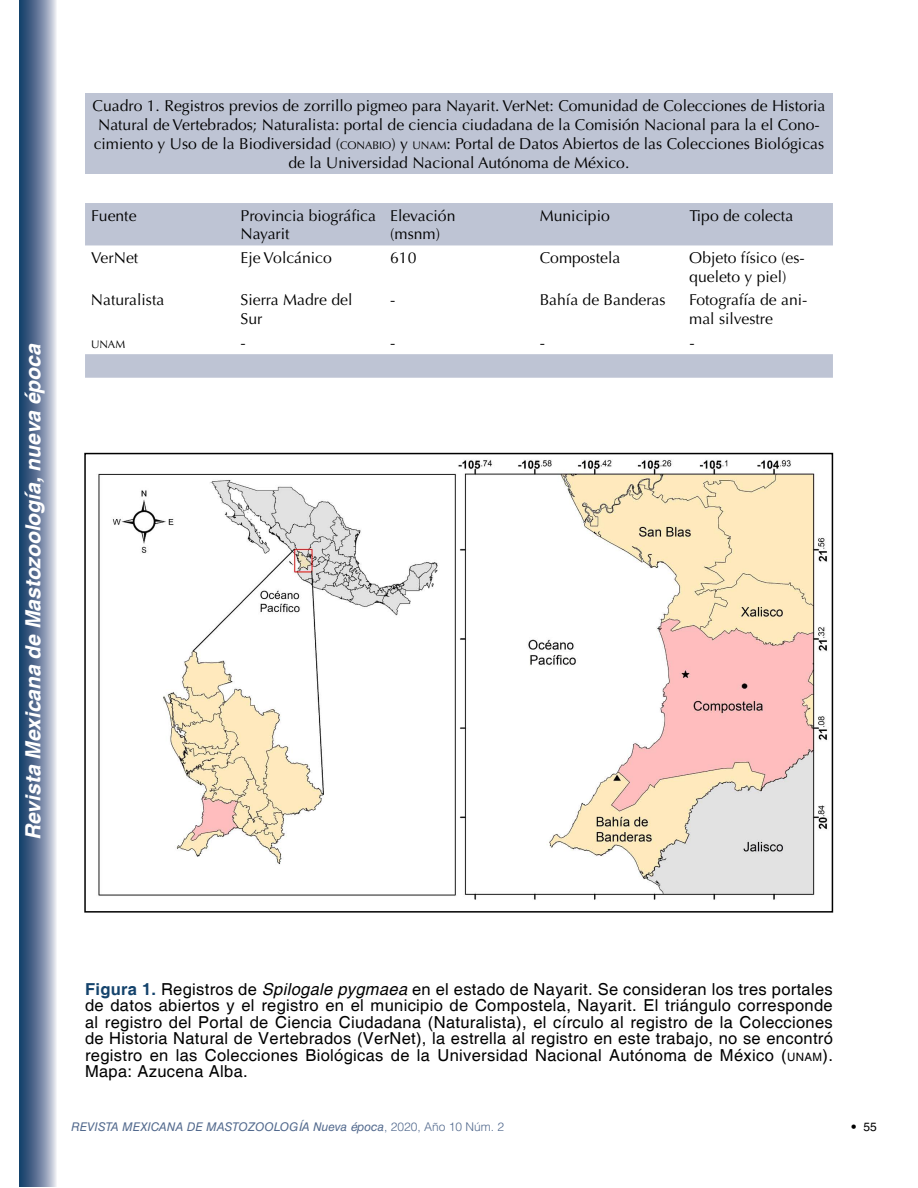
<style>
.page{position:relative;width:918px;height:1188px;background:#fff}
.page>*{position:absolute;margin:0;border:0;box-sizing:border-box;transform-origin:0 0}
.t1{font:italic 700 21px "Helvetica";color:#fff}
.t2{font:16.5px/16.5px "Helvetica";letter-spacing:.02em;color:#000;text-align:justify}
.t3{font:15.75px/18.9px "Optima LT Std";color:#000}
.t4{font:italic 12px "Helvetica LT Std";color:#52698d}
.t5{font:12px "Helvetica LT Std";color:#000}
.t6{font:10.95px "Optima LT Std";color:#000}
.s1{font-size:10.95px}
.s2{font-weight:700;color:#14436c}
.s3{font-style:italic}
.s4{font-size:11.55px}
.s5{font-weight:300;font-style:normal}
.s6{font-weight:300}
</style>
<div class="page">
<svg style="left:20px;top:0;width:36px;height:1186px;background:#6b809e"></svg>
<img style="left:98px;top:459px;width:730px;height:441px">
<div style="left:85px;top:94px;width:748px;height:80px;background:#bec4d4"></div>
<svg style="left:85px;top:203px;width:748px;height:175px"></svg>
<div style="left:84px;top:453px;width:749px;height:460px;border:2px solid #000"></div>
<h1 class="t1" style="left:20px;top:840px;width:498px;rotate:-90deg">Revista Mexicana de Mastozoología, nueva época</h1>
<p class="t3" style="left:93px;top:97px;width:734px;text-align:center">Cuadro 1. Registros previos de zorrillo pigmeo para Nayarit. VerNet: Comunidad de Colecciones de Historia Natural de Vertebrados; Naturalista: portal de ciencia ciudadana de la Comisión Nacional para la el Cono&shy;cimiento y Uso de la Biodiversidad (<span class="s1">CONABIO</span>) y <span class="s1">UNAM</span>: Portal de Datos Abiertos de las Colecciones Biológicas de la Universidad Nacional Autónoma de México.</p>
<p class="t3" style="left:91px;top:206px;width:47px">Fuente</p>
<p class="t3" style="left:241px;top:206px;width:137px">Provincia biográfica<br>Nayarit</p>
<p class="t3" style="left:390px;top:206px;width:67px">Elevación (msnm)</p>
<p class="t3" style="left:540px;top:206px;width:72px">Municipio</p>
<p class="t3" style="left:689px;top:206px;width:105px">Tipo de colecta</p>
<p class="t3" style="left:91px;top:248px;width:49px">VerNet</p>
<p class="t3" style="left:241px;top:248px;width:93px">Eje Volcánico</p>
<p class="t3" style="left:390px;top:248px;width:28px">610</p>
<p class="t3" style="left:540px;top:248px;width:82px">Compostela</p>
<p class="t3" style="left:689px;top:248px;width:117px">Objeto físico (es&shy;queleto y piel)</p>
<p class="t3" style="left:91px;top:291px;width:75px">Naturalista</p>
<p class="t3" style="left:241px;top:291px;width:113px">Sierra Madre del<br>Sur</p>
<p class="t3" style="left:390px;top:291px;width:7px">-</p>
<p class="t3" style="left:540px;top:291px;width:127px">Bahía de Banderas</p>
<p class="t3" style="left:689px;top:291px;width:120px">Fotografía de ani&shy;mal silvestre</p>
<p class="t6" style="left:91px;top:338px;width:36px">UNAM</p>
<p class="t3" style="left:241px;top:333px;width:7px">-</p>
<p class="t3" style="left:390px;top:333px;width:7px">-</p>
<p class="t3" style="left:540px;top:333px;width:7px">-</p>
<p class="t3" style="left:689px;top:333px;width:7px">-</p>
<p class="t2" style="left:85px;top:981px;width:749px"><span class="s2">Figura 1.</span> Registros de <span class="s3">Spilogale pygmaea</span> en el estado de Nayarit. Se consideran los tres portales de datos abiertos y el registro en el municipio de Compostela, Nayarit. El triángulo corresponde al registro del Portal de Ciencia Ciudadana (Naturalista), el círculo al registro de la Colecciones de Historia Natural de Vertebrados (VerNet), la estrella al registro en este trabajo, no se encontró registro en las Colecciones Biológicas de la Universidad Nacional Autónoma de México (<span class="s4">UNAM</span>).<br>Mapa: Azucena Alba.</p>
<p class="t4" style="left:71px;top:1120px;width:435px">REVISTA MEXICANA DE MASTOZOOLOGÍA NUEVA ÉPOCA<span class="s5">, 2020, Año 10 Núm. 2</span></p>
<p class="t5" style="left:851px;top:1120px;width:28px"><span class="s6">•</span> 55</p>
</div>
